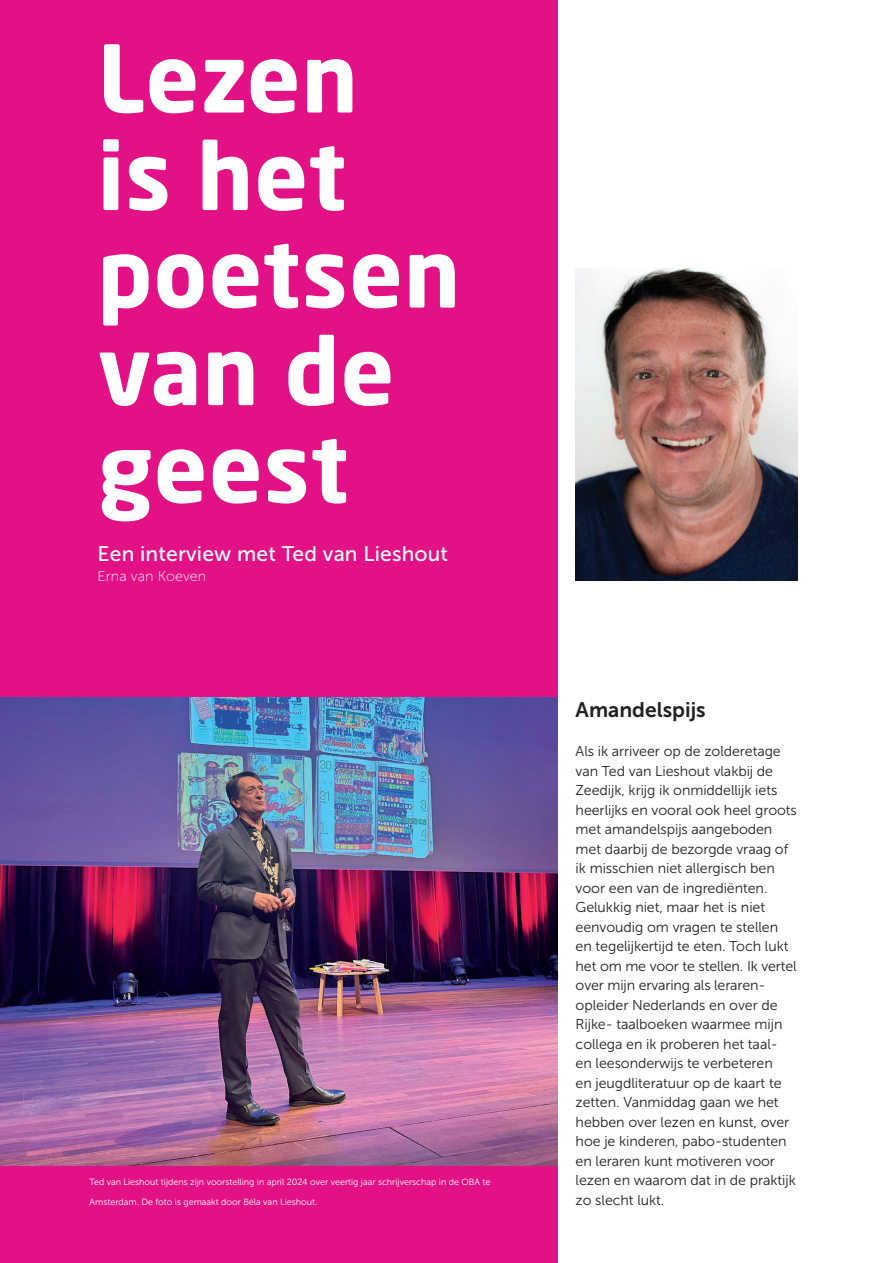
<style>
.page{position:relative;width:893px;height:1263px;background:#fff}
.page>*{position:absolute;margin:0;border:0;box-sizing:border-box;transform-origin:0 0}
.t1{font:700 91.8px/97.5px "Neo Sans W1 G";letter-spacing:.01em;color:#fff}
.t2{font:21px "Museo Sans 500";letter-spacing:.01em;color:#fff}
.t3{font:21px "Museo Sans 700";color:#231f20}
.t4{font:14.25px/19.5px "Museo Sans 300";letter-spacing:-.005em;color:#231f20}
.t5{font:14.25px "Museo Sans 100";letter-spacing:.01em;color:#fff}
.t6{font:9px/19.5px "Museo Sans 300";color:#fff}
</style>
<div class="page">
<div style="left:0;top:0;width:557px;height:1263px;background:#e21286"></div>
<img style="left:0;top:698px;width:557px;height:468px">
<img style="left:575px;top:268px;width:222px;height:312px">
<h1 class="t1" style="left:98px;top:28px;width:364px">Lezen<br>is het poetsen van de geest</h1>
<h2 class="t2" style="left:98px;top:542px;width:352px">Een interview met Ted van Lieshout</h2>
<p class="t5" style="left:98px;top:568px;width:110px">Erna van Koeven</p>
<p class="t6" style="left:90px;top:1172px;width:402px">Ted van Lieshout tijdens zijn voorstelling in april 2024 over veertig jaar schrijverschap in de OBA te<br>Amsterdam. De foto is gemaakt door Béla van Lieshout.</p>
<h2 class="t3" style="left:576px;top:698px;width:132px">Amandelspijs</h2>
<p class="t4" style="left:576px;top:741px;width:223px">Als ik arriveer op de zolderetage van Ted van Lieshout vlakbij de<br>Zeedijk, krijg ik onmiddellijk iets heerlijks en vooral ook heel groots met amandelspijs aangeboden met daarbij de bezorgde vraag of ik misschien niet allergisch ben voor een van de ingrediënten.<br>Gelukkig niet, maar het is niet eenvoudig om vragen te stellen en tegelijkertijd te eten. Toch lukt het om me voor te stellen. Ik vertel over mijn ervaring als leraren&shy;opleider Nederlands en over de<br>Rijke- taalboeken waarmee mijn collega en ik proberen het taal&shy;en leesonderwijs te verbeteren<br>en jeugdliteratuur op de kaart te zetten. Vanmiddag gaan we het hebben over lezen en kunst, over hoe je kinderen, pabo-studenten en leraren kunt motiveren voor lezen en waarom dat in de praktijk zo slecht lukt.</p>
</div>
